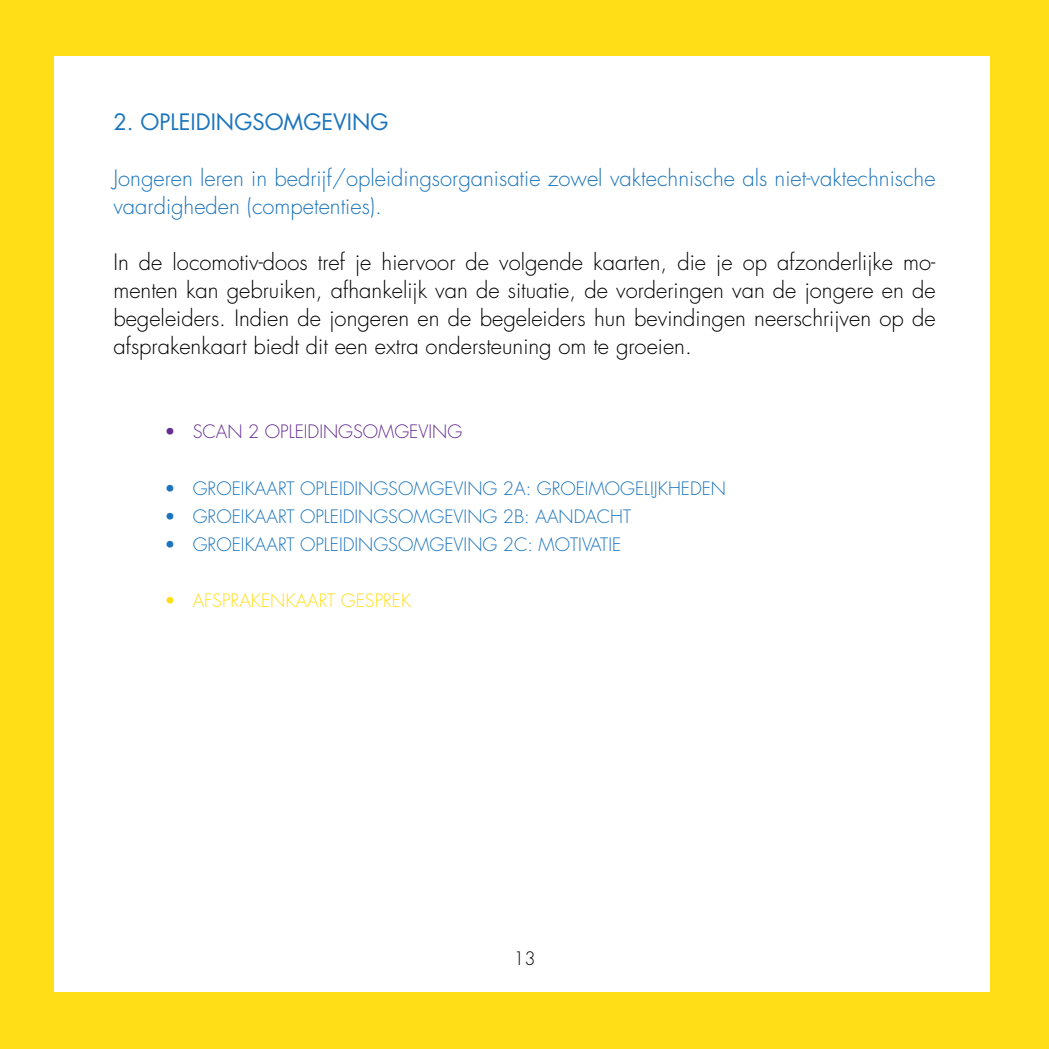
<style>
.page{position:relative;width:1049px;height:1049px;background:#ffde17}
.page>*{position:absolute;margin:0;border:0;box-sizing:border-box;transform-origin:0 0}
.t1{font:300 22px/28px "Futura CE";color:#000;text-align:justify}
.t2{font:300 22px/28px "Futura CE";color:#1c75bc}
.t3{font:22px "Futura CE";color:#1c75bc}
.t4{font:300 18px "Futura CE";color:#1c75bc}
.t5{font:300 18px "Futura CE";color:#662d91}
.t6{font:300 18px "Futura CE";color:#ffde17}
.t7{font:300 18px "Futura CE";color:#000}
</style>
<div class="page">
<div style="left:55px;top:56px;width:935px;height:935px;background:#fff"></div>
<p class="t3" style="left:113px;top:108px;width:277px">2. OPLEIDINGSOMGEVING</p>
<p class="t2" style="left:113px;top:165px;width:824px">Jongeren leren in bedrijf/opleidingsorganisatie zowel vaktechnische als niet-vaktechnische vaardigheden (competenties).</p>
<p class="t1" style="left:113px;top:249px;width:824px">In de locomotiv-doos tref je hiervoor de volgende kaarten, die je op afzonderlijke mo&shy;menten kan gebruiken, afhankelijk van de situatie, de vorderingen van de jongere en de begeleiders. Indien de jongeren en de begeleiders hun bevindingen neerschrijven op de afsprakenkaart biedt dit een extra ondersteuning om te groeien.</p>
<p class="t5" style="left:164px;top:420px;width:299px">• SCAN 2 OPLEIDINGSOMGEVING</p>
<p class="t4" style="left:164px;top:476px;width:563px">• GROEIKAART OPLEIDINGSOMGEVING 2A: GROEIMOGELIJKHEDEN</p>
<p class="t4" style="left:164px;top:504px;width:468px">• GROEIKAART OPLEIDINGSOMGEVING 2B: AANDACHT</p>
<p class="t4" style="left:164px;top:532px;width:458px">• GROEIKAART OPLEIDINGSOMGEVING 2C: MOTIVATIE</p>
<p class="t6" style="left:164px;top:588px;width:248px">• AFSPRAKENKAART GESPREK</p>
<p class="t7" style="left:513px;top:947px;width:24px">13</p>
</div>
